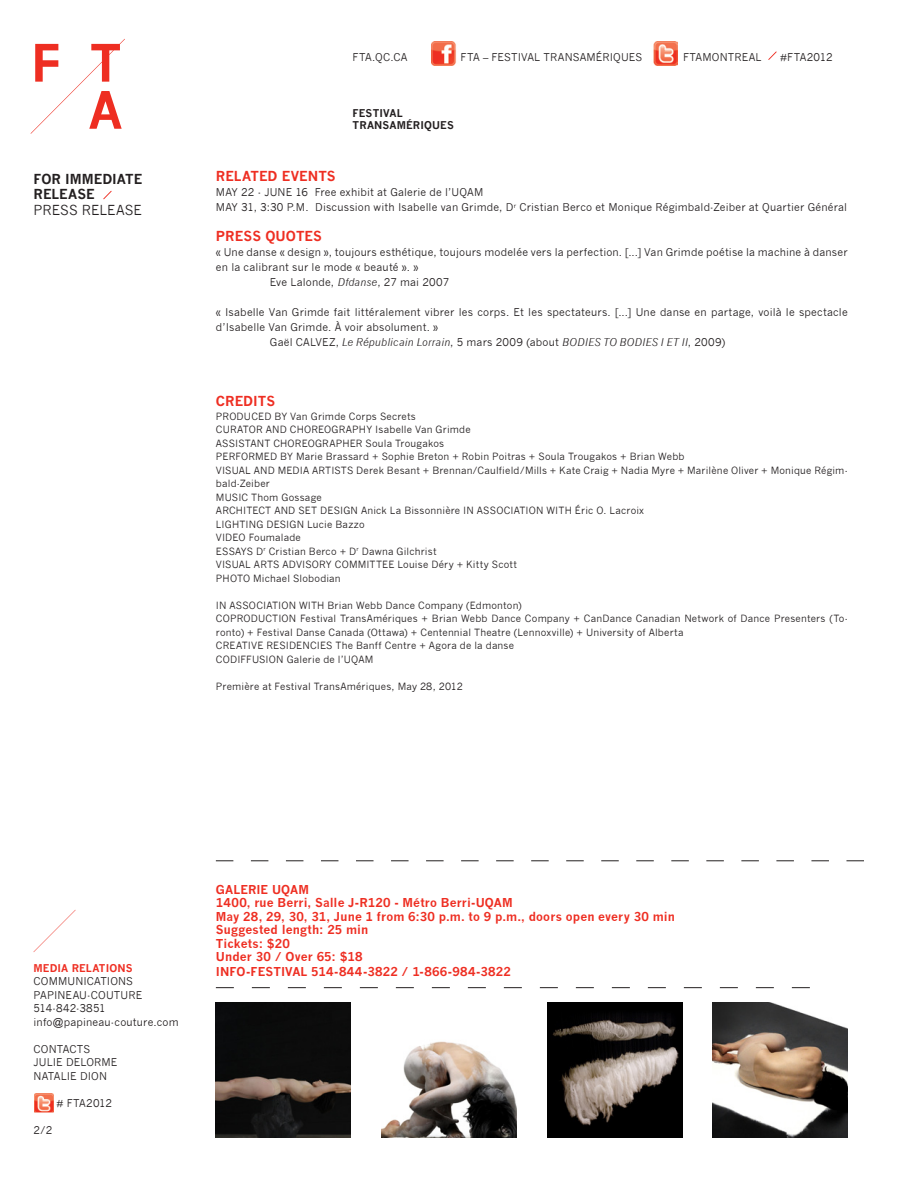
<style>
.page{position:relative;width:918px;height:1188px;background:#fff}
.page>*{position:absolute;margin:0;border:0;box-sizing:border-box;transform-origin:0 0}
.t1{font:700 13.5px "News Gothic";color:#ee2e22}
.t2{font:700 13.5px/15.8px "News Gothic";color:#231f20}
.t3{font:13.5px "News Gothic";color:#231f20}
.t4{font:700 12px "News Gothic";letter-spacing:.01em;color:#ee2e22}
.t5{font:10.5px/15px "News Gothic";letter-spacing:.015em;color:#231f20}
.t6{font:italic 10.5px "News Gothic";letter-spacing:.02em;color:#231f20}
.t7{font:700 10.5px "News Gothic";letter-spacing:.015em;color:#231f20}
.t8{font:700 10.5px "News Gothic";letter-spacing:.01em;color:#ee2e22}
.t9{font:10.5px "News Gothic";letter-spacing:-.005em;color:#231f20}
.t10{font:9.75px/13.5px "News Gothic";letter-spacing:.02em;color:#231f20}
.s1{font-style:italic}
.s2{font-style:normal}
</style>
<div class="page">
<img style="left:216px;top:1003px;width:135px;height:134px">
<img style="left:713px;top:1002px;width:135px;height:135px">
<img style="left:382px;top:1041px;width:135px;height:96px">
<img style="left:547px;top:1002px;width:135px;height:135px">
<svg style="left:31px;top:39px;width:94px;height:95px"></svg>
<img style="left:431px;top:41px;width:246px;height:25px">
<svg style="left:768px;top:51px;width:9px;height:9px"></svg>
<img style="left:36px;top:1094px;width:17px;height:17px">
<div style="left:33px;top:1091px;width:23px;height:23px;border:2px solid #fff"></div>
<svg style="left:34px;top:910px;width:42px;height:42px"></svg>
<svg style="left:216px;top:987px;width:594px;height:1px"></svg>
<svg style="left:216px;top:860px;width:648px;height:1px"></svg>
<svg style="left:103px;top:191px;width:9px;height:8px"></svg>
<p class="t2" style="left:34px;top:171px;width:110px">FOR IMMEDIATE<br>RELEASE</p>
<p class="t3" style="left:34px;top:202px;width:110px">PRESS RELEASE</p>
<p class="t5" style="left:353px;top:50px;width:56px">FTA.QC.CA</p>
<p class="t5" style="left:461px;top:50px;width:183px">FTA – FESTIVAL TRANSAMÉRIQUES</p>
<p class="t5" style="left:683px;top:50px;width:80px">FTAMONTREAL</p>
<p class="t9" style="left:780px;top:51px;width:54px">#FTA2012</p>
<p class="t7" style="left:353px;top:107px;width:52px">FESTIVAL</p>
<p class="t7" style="left:353px;top:119px;width:103px">TRANSAMÉRIQUES</p>
<p class="t1" style="left:216px;top:168px;width:121px">RELATED EVENTS</p>
<p class="t5" style="left:216px;top:185px;width:269px">MAY 22 - JUNE 16 Free exhibit at Galerie de l’UQAM</p>
<p class="t5" style="left:216px;top:200px;width:633px">MAY 31, 3:30 P.M. Discussion with Isabelle van Grimde, D<sup>r</sup> Cristian Berco et Monique Régimbald-Zeiber at Quartier Général</p>
<p class="t1" style="left:216px;top:228px;width:108px">PRESS QUOTES</p>
<p class="t5" style="left:216px;top:245px;width:633px">« Une danse « design », toujours esthétique, toujours modelée vers la perfection. [...] Van Grimde poétise la machine à danser en la calibrant sur le mode « beauté ». »</p>
<p class="t5" style="left:270px;top:275px;width:181px">Eve Lalonde, <span class="s1">Dfdanse</span>, 27 mai 2007</p>
<p class="t5" style="left:216px;top:305px;width:633px">« Isabelle Van Grimde fait littéralement vibrer les corps. Et les spectateurs. [...] Une danse en partage, voilà le spectacle d’Isabelle Van Grimde. À voir absolument. »</p>
<p class="t6" style="left:270px;top:336px;width:457px"><span class="s2">Gaël CALVEZ,</span> Le Républicain Lorrain<span class="s2">, 5 mars 2009 (about</span> BODIES TO BODIES I ET II<span class="s2">, 2009)</span></p>
<p class="t1" style="left:216px;top:393px;width:61px">CREDITS</p>
<p class="t10" style="left:216px;top:409px;width:201px">PRODUCED BY Van Grimde Corps Secrets</p>
<p class="t10" style="left:216px;top:423px;width:256px">CURATOR AND CHOREOGRAPHY Isabelle Van Grimde</p>
<p class="t10" style="left:216px;top:436px;width:230px">ASSISTANT CHOREOGRAPHER Soula Trougakos</p>
<p class="t10" style="left:216px;top:450px;width:470px">PERFORMED BY Marie Brassard + Sophie Breton + Robin Poitras + Soula Trougakos + Brian Webb</p>
<p class="t10" style="left:216px;top:463px;width:633px">VISUAL AND MEDIA ARTISTS Derek Besant + Brennan/Caulfield/Mills + Kate Craig + Nadia Myre + Marilène Oliver + Monique Régim&shy;bald-Zeiber</p>
<p class="t10" style="left:216px;top:490px;width:107px">MUSIC Thom Gossage</p>
<p class="t10" style="left:216px;top:504px;width:430px">ARCHITECT AND SET DESIGN Anick La Bissonnière IN ASSOCIATION WITH Éric O. Lacroix</p>
<p class="t10" style="left:216px;top:517px;width:150px">LIGHTING DESIGN Lucie Bazzo</p>
<p class="t10" style="left:216px;top:531px;width:87px">VIDEO Foumalade</p>
<p class="t10" style="left:216px;top:544px;width:222px">ESSAYS D<sup>r</sup> Cristian Berco + D<sup>r</sup> Dawna Gilchrist</p>
<p class="t10" style="left:216px;top:558px;width:303px">VISUAL ARTS ADVISORY COMMITTEE Louise Déry + Kitty Scott</p>
<p class="t10" style="left:216px;top:571px;width:126px">PHOTO Michael Slobodian</p>
<p class="t10" style="left:216px;top:598px;width:307px">IN ASSOCIATION WITH Brian Webb Dance Company (Edmonton)</p>
<p class="t10" style="left:216px;top:612px;width:633px">COPRODUCTION Festival TransAmériques + Brian Webb Dance Company + CanDance Canadian Network of Dance Presenters (To&shy;ronto) + Festival Danse Canada (Ottawa) + Centennial Theatre (Lennoxville) + University of Alberta</p>
<p class="t10" style="left:216px;top:639px;width:300px">CREATIVE RESIDENCIES The Banff Centre + Agora de la danse</p>
<p class="t10" style="left:216px;top:652px;width:159px">CODIFFUSION Galerie de l’UQAM</p>
<p class="t10" style="left:216px;top:679px;width:248px">Première at Festival TransAmériques, May 28, 2012</p>
<p class="t8" style="left:34px;top:961px;width:101px">MEDIA RELATIONS</p>
<p class="t5" style="left:34px;top:975px;width:110px;line-height:13.5px">COMMUNICATIONS<br>PAPINEAU-COUTURE</p>
<p class="t5" style="left:34px;top:1001px;width:74px">514-842-3851</p>
<p class="t5" style="left:34px;top:1014px;width:147px">info@papineau-couture.com</p>
<p class="t5" style="left:34px;top:1041px;width:58px">CONTACTS</p>
<p class="t5" style="left:34px;top:1055px;width:85px">JULIE DELORME</p>
<p class="t5" style="left:34px;top:1068px;width:75px">NATALIE DION</p>
<p class="t5" style="left:57px;top:1095px;width:57px"># FTA2012</p>
<p class="t5" style="left:34px;top:1122px;width:20px">2/2</p>
<p class="t4" style="left:216px;top:882px;width:95px">GALERIE UQAM</p>
<p class="t4" style="left:216px;top:895px;width:298px">1400, rue Berri, Salle J-R120 - Métro Berri-UQAM</p>
<p class="t4" style="left:216px;top:909px;width:460px">May 28, 29, 30, 31, June 1 from 6:30 p.m. to 9 p.m., doors open every 30 min</p>
<p class="t4" style="left:216px;top:922px;width:154px">Suggested length: 25 min</p>
<p class="t4" style="left:216px;top:936px;width:76px">Tickets: $20</p>
<p class="t4" style="left:216px;top:949px;width:148px">Under 30 / Over 65: $18</p>
<p class="t4" style="left:216px;top:964px;width:297px">INFO-FESTIVAL 514-844-3822 / 1-866-984-3822</p>
</div>
